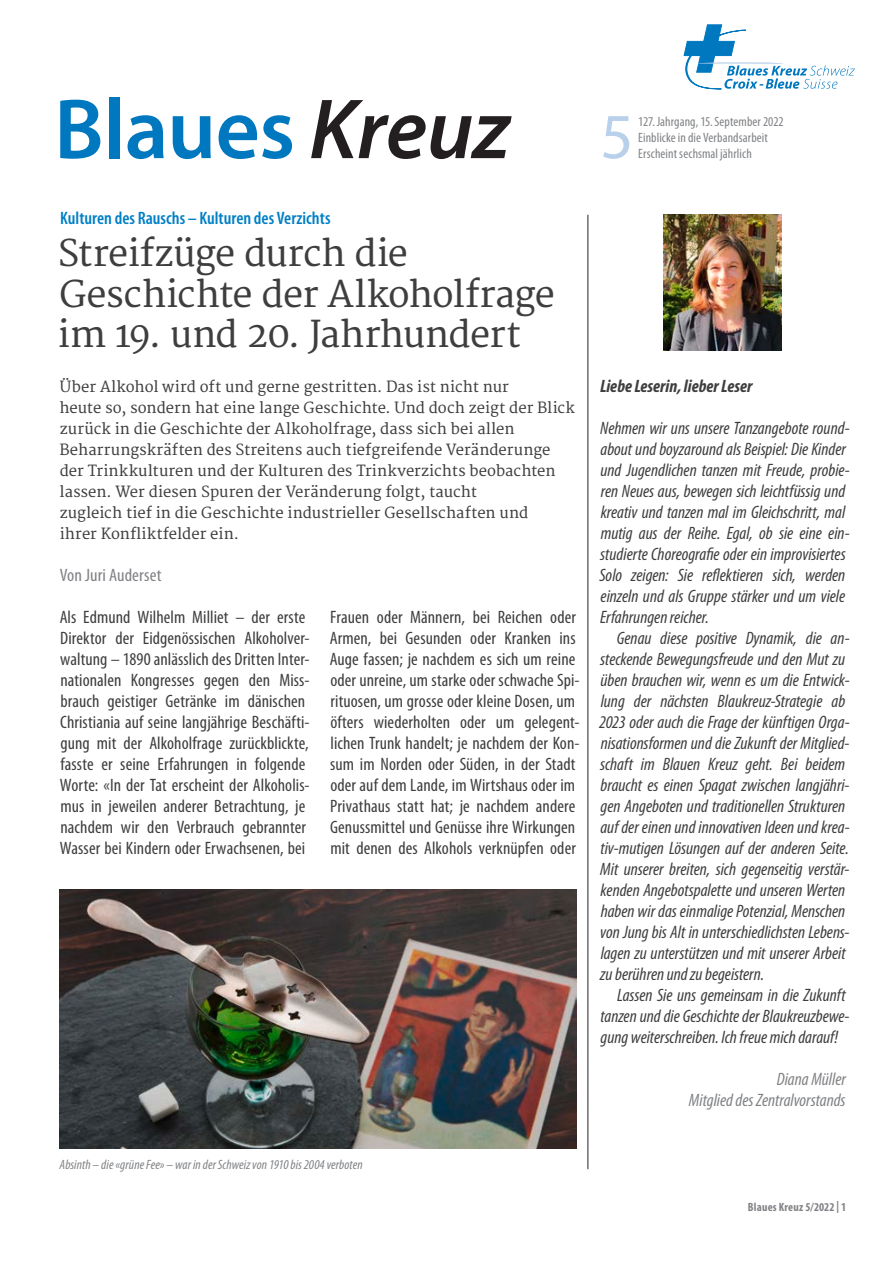
<style>
.page{position:relative;width:893px;height:1263px;background:#fff}
.page>*{position:absolute;margin:0;border:0;box-sizing:border-box;transform-origin:0 0}
.t1{font:600 86.1px "Myriad Pro";letter-spacing:-.01em;color:#0078c0}
.t2{font:64.5px "Myriad Pro";color:#b9d0eb}
.t3{font:36px/40.5px "Merriweather";letter-spacing:-.02em;color:#3e3e3f}
.t4{font:italic condensed 18px/21px "Myriad Pro";color:#3e3e3f}
.t5{font:condensed 18px/21px "Myriad Pro";letter-spacing:.005em;color:#3e3e3f}
.t6{font:600 condensed 18px "Myriad Pro";color:#007fc5}
.t7{font:italic condensed 18px/21px "Myriad Pro";color:#808285;text-align:right}
.t8{font:italic 700 condensed 18px "Myriad Pro";color:#3e3e3f}
.t9{font:condensed 18px "Myriad Pro";letter-spacing:.005em;color:#808285;scale:1.04 1}
.t10{font:15px/21px "Merriweather";color:#3e3e3f}
.t11{font:condensed 13.5px/16px "Myriad Pro";letter-spacing:.005em;color:#808285}
.t12{font:italic condensed 13.5px "Myriad Pro";letter-spacing:.005em;color:#808285}
.t13{font:700 condensed 12px "Myriad Pro";letter-spacing:.015em;color:#808285}
.s1{font-style:italic;color:#231f20}
</style>
<div class="page">
<hr style="left:587px;top:215px;width:1px;height:954px;background:#3e3e3f">
<img style="left:664px;top:215px;width:118px;height:135px">
<svg style="left:684px;top:24px;width:171px;height:65px"></svg>
<img style="left:60px;top:889px;width:516px;height:259px">
<h1 class="t1" style="left:54px;top:82px;width:457px">Blaues <span class="s1">Kreuz</span></h1>
<h2 class="t2" style="left:600px;top:101px;width:35px">5</h2>
<p class="t11" style="left:638px;top:114px;width:147px">127.Jahrgang, 15.September 2022<br>Einblicke in die Verbandsarbeit</p>
<p class="t11" style="left:638px;top:146px;width:115px">Erscheint sechsmal jährlich</p>
<p class="t6" style="left:60px;top:208px;width:272px">Kulturen des Rauschs – Kulturen des Verzichts</p>
<h3 class="t3" style="left:58px;top:235px;width:499px">Streifzüge durch die<br>Geschichte der Alkoholfrage im 19. und 20. Jahrhundert</h3>
<p class="t10" style="left:60px;top:377px;width:517px">Über Alkohol wird oft und gerne gestritten. Das ist nicht nur<br>heute so, sondern hat eine lange Geschichte. Und doch zeigt der Blick zurück in die Geschichte der Alkoholfrage, dass sich bei allen Beharrungskräften des Streitens auch tiefgreifende Veränderunge der Trinkkulturen und der Kulturen des Trinkverzichts beobachten lassen. Wer diesen Spuren der Veränderung folgt, taucht<br>zugleich tief in die Geschichte industrieller Gesellschaften und<br>ihrer Konfliktfelder ein.</p>
<p class="t9" style="left:60px;top:565px;width:99px">Von Juri Auderset</p>
<p class="t5" style="left:60px;top:607px;width:251px">Als Edmund Wilhelm Milliet – der erste Direktor der Eidgenössischen Alkoholver&shy;waltung – 1890 anlässlich des Dritten Inter&shy;nationalen Kongresses gegen den Miss&shy;brauch geistiger Getränke im dänischen Christiania auf seine langjährige Beschäfti&shy;gung mit der Alkoholfrage zurückblickte, fasste er seine Erfahrungen in folgende Worte: «In der Tat erscheint der Alkoholis&shy;mus in jeweilen anderer Betrachtung, je nachdem wir den Verbrauch gebrannter Wasser bei Kindern oder Erwachsenen, bei</p>
<p class="t5" style="left:330px;top:607px;width:252px">Frauen oder Männern, bei Reichen oder Armen, bei Gesunden oder Kranken ins Auge fassen; je nachdem es sich um reine oder unreine, um starke oder schwache Spi&shy;rituosen, um grosse oder kleine Dosen, um öfters wiederholten oder um gelegent&shy;lichen Trunk handelt; je nachdem der Kon&shy;sum im Norden oder Süden, in der Stadt oder auf dem Lande, im Wirtshaus oder im Privathaus statt hat; je nachdem andere Genussmittel und Genüsse ihre Wirkungen mit denen des Alkohols verknüpfen oder</p>
<p class="t8" style="left:600px;top:375px;width:154px">Liebe Leserin, lieber Leser</p>
<p class="t4" style="left:600px;top:418px;width:252px">Nehmen wir uns unsere Tanzangebote round&shy;about und boyzaround als Beispiel: Die Kinder und Jugendlichen tanzen mit Freude, probie&shy;ren Neues aus, bewegen sich leichtfüssig und kreativ und tanzen mal im Gleichschritt, mal mutig aus der Reihe. Egal, ob sie eine ein&shy;studierte Choreografie oder ein improvisiertes Solo zeigen: Sie reflektieren sich, werden einzeln und als Gruppe stärker und um viele Erfahrungen reicher.</p>
<p class="t4" style="left:599px;top:628px;width:252px;text-indent:18px">Genau diese positive Dynamik, die an&shy;steckende Bewegungsfreude und den Mut zu üben brauchen wir, wenn es um die Entwick&shy;lung der nächsten Blaukreuz-Strategie ab 2023 oder auch die Frage der künftigen Orga&shy;nisationsformen und die Zukunft der Mitglied&shy;schaft im Blauen Kreuz geht. Bei beidem braucht es einen Spagat zwischen langjähri&shy;gen Angeboten und traditionellen Strukturen auf der einen und innovativen Ideen und krea&shy;tiv-mutigen Lösungen auf der anderen Seite.<br>Mit unserer breiten, sich gegenseitig verstär&shy;kenden Angebotspalette und unseren Werten haben wir das einmalige Potenzial, Menschen von Jung bis Alt in unterschiedlichsten Lebens&shy;lagen zu unterstützen und mit unserer Arbeit zu berühren und zu begeistern.</p>
<p class="t4" style="left:600px;top:985px;width:251px;text-indent:17px">Lassen Sie uns gemeinsam in die Zukunft tanzen und die Geschichte der Blaukreuzbewe&shy;gung weiterschreiben. Ich freue mich darauf!</p>
<p class="t7" style="left:689px;top:1069px;width:158px">Diana Müller<br>Mitglied des Zentralvorstands</p>
<p class="t12" style="left:60px;top:1157px;width:305px">Absinth – die «grüne Fee» – war in der Schweiz von 1910 bis 2004 verboten</p>
<p class="t13" style="left:748px;top:1200px;width:100px">Blaues Kreuz 5/2022 | 1</p>
</div>
